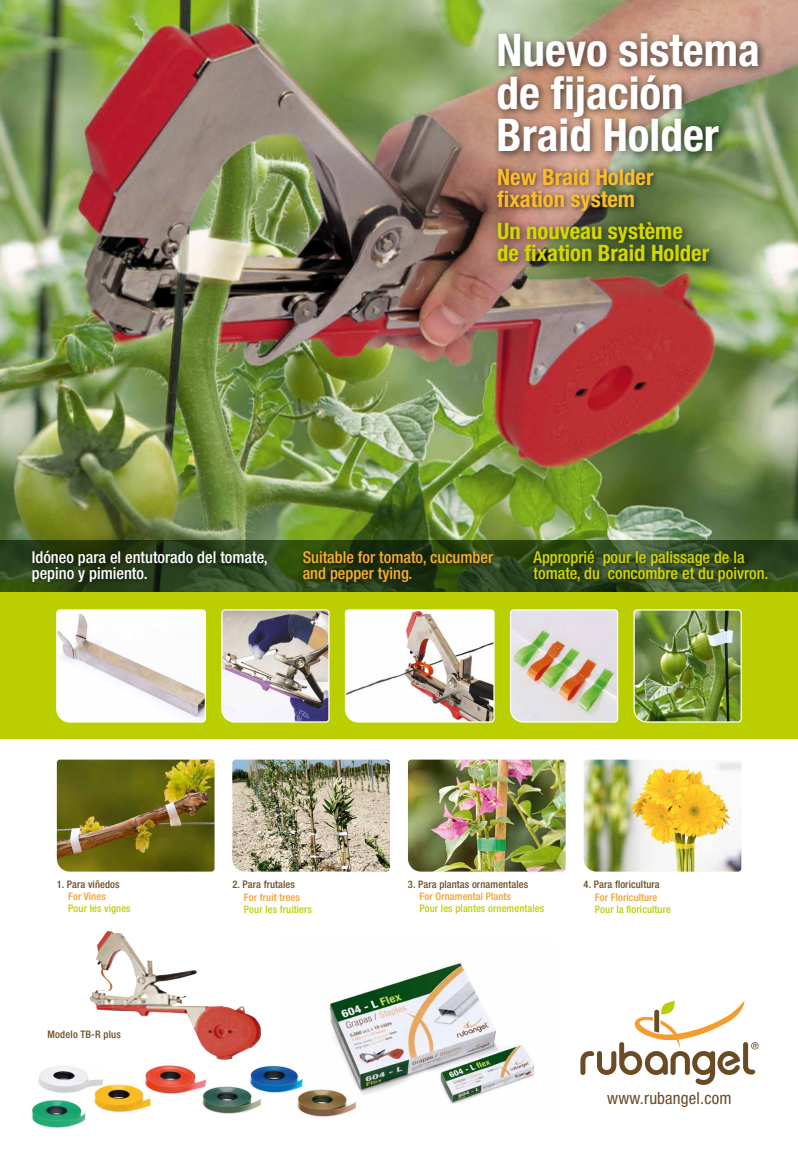
<style>
.page{position:relative;width:798px;height:1152px;background:#fff}
.page>*{position:absolute;margin:0;border:0;box-sizing:border-box;transform-origin:0 0}
.t1{font:700 condensed 45.12px/42.4px "Helvetica Neue LT Std";color:#fff}
.t2{font:700 condensed 22.62px/22.4px "Helvetica Neue LT Std";color:#d3d800}
.t3{font:700 condensed 22.62px/22.4px "Helvetica Neue LT Std";color:#fbbb2b}
.t4{font:condensed 16.81px "Helvetica Neue LT Std";letter-spacing:.01em;color:#6a4b24}
.t5{font:500 condensed 16.38px/16.1px "Helvetica Neue LT Std";color:#d3d800}
.t6{font:500 condensed 16.38px/16.1px "Helvetica Neue LT Std";color:#fff}
.t7{font:500 condensed 16.38px/16.1px "Helvetica Neue LT Std";color:#f9b12c}
.t8{font:500 condensed 10.44px "Helvetica Neue LT Std";letter-spacing:.01em;color:#bbcf00}
.t9{font:500 condensed 10.44px "Helvetica Neue LT Std";letter-spacing:.01em;color:#6a4b24}
.t10{font:500 condensed 10.44px "Helvetica Neue LT Std";letter-spacing:.01em;color:#f59d2c}
.t11{font:500 condensed 10.38px "Helvetica Neue LT Std";letter-spacing:.02em;color:#6a4b24}
</style>
<div class="page">
<img style="left:0;top:0;width:797px;height:1118px">
<img style="left:632px;top:608px;width:110px;height:115px">
<img style="left:509px;top:608px;width:109px;height:115px">
<img style="left:220px;top:608px;width:110px;height:115px">
<img style="left:344px;top:608px;width:151px;height:115px">
<svg style="left:56px;top:608px;width:150px;height:115px"></svg>
<img style="left:232px;top:759px;width:158px;height:112px">
<img style="left:408px;top:759px;width:157px;height:112px">
<img style="left:57px;top:759px;width:157px;height:112px">
<img style="left:583px;top:759px;width:158px;height:112px">
<img style="left:30px;top:1098px;width:56px;height:30px">
<h1 class="t1" style="left:496px;top:28px;width:264px">Nuevo sistema de fijación<br>Braid Holder</h1>
<h2 class="t3" style="left:497px;top:165px;width:158px">New Braid Holder fixation system</h2>
<h2 class="t2" style="left:497px;top:219px;width:213px">Un nouveau système de fixation Braid Holder</h2>
<h3 class="t6" style="left:32px;top:549px;width:237px">Idóneo para el entutorado del tomate, pepino y pimiento.</h3>
<h3 class="t7" style="left:302px;top:549px;width:192px">Suitable for tomato, cucumber and pepper tying.</h3>
<h3 class="t5" style="left:533px;top:549px;width:236px">Approprié pour le palissage de la tomate, du concombre et du poivron.</h3>
<p class="t9" style="left:57px;top:878px;width:64px">1. Para viñedos</p>
<p class="t10" style="left:68px;top:890px;width:39px">For Vines</p>
<p class="t8" style="left:68px;top:902px;width:64px">Pour les vignes</p>
<p class="t11" style="left:48px;top:1028px;width:75px">Modelo TB-R plus</p>
<p class="t9" style="left:232px;top:878px;width:64px">2. Para frutales</p>
<p class="t10" style="left:244px;top:890px;width:57px">For fruit trees</p>
<p class="t8" style="left:244px;top:903px;width:69px">Pour les fruitiers</p>
<p class="t9" style="left:408px;top:878px;width:122px">3. Para plantas ornamentales</p>
<p class="t10" style="left:419px;top:890px;width:93px">For Ornamental Plants</p>
<p class="t8" style="left:419px;top:902px;width:126px">Pour les plantes ornementales</p>
<p class="t9" style="left:583px;top:878px;width:77px">4. Para floricultura</p>
<p class="t10" style="left:594px;top:890px;width:64px">For Floriculture</p>
<p class="t8" style="left:594px;top:903px;width:77px">Pour la floriculture</p>
<h3 class="t4" style="left:607px;top:1088px;width:126px">www.rubangel.com</h3>
</div>
